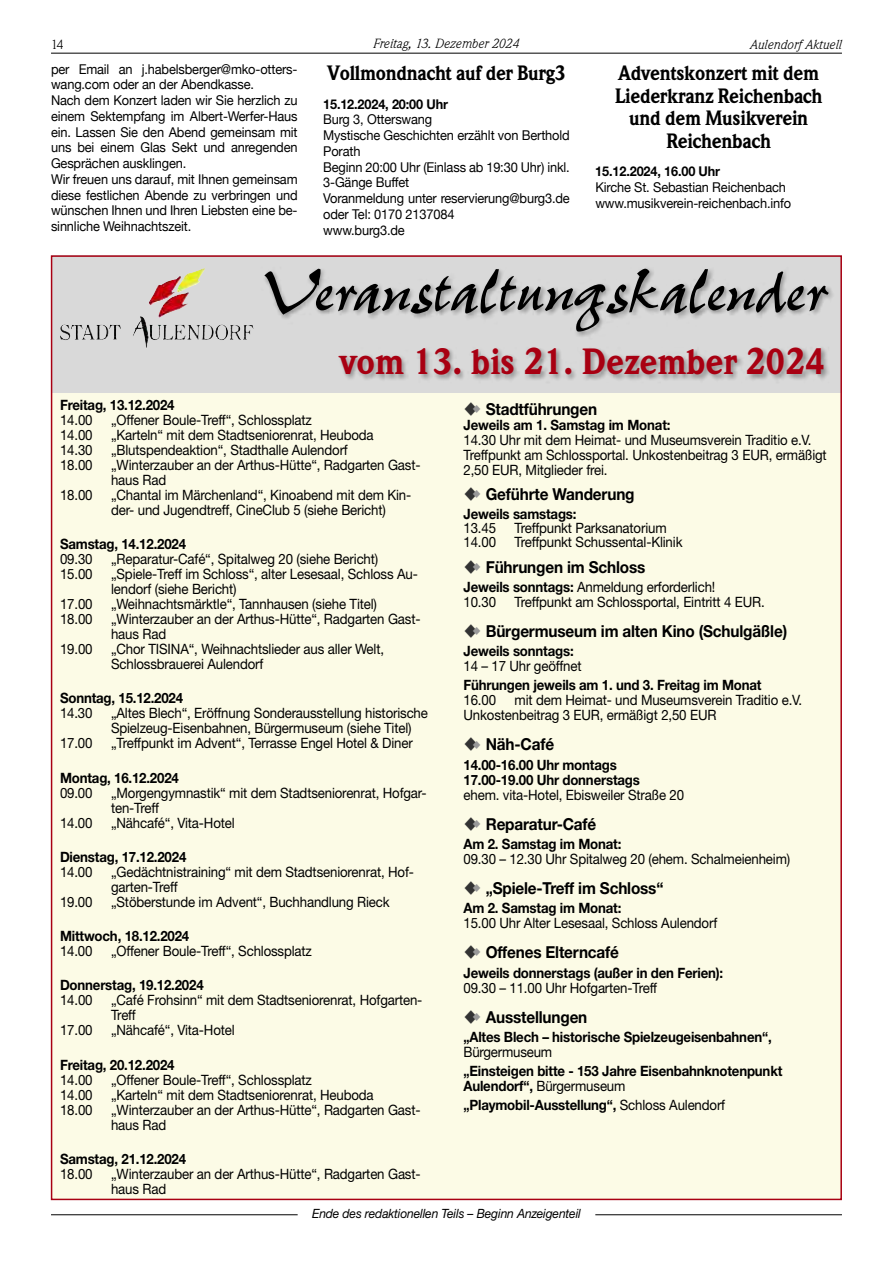
<style>
.page{position:relative;width:893px;height:1263px;background:#fff}
.page>*{position:absolute;margin:0;border:0;box-sizing:border-box;transform-origin:0 0}
.t1{font:72px "Pepita";letter-spacing:-.02em;color:#000}
.t2{font:900 38.25px "Weidemann";color:#a80012;scale:.93 1}
.t3{font:900 21.75px/22.5px "Weidemann";letter-spacing:-.01em;color:#000;text-align:center;scale:.9 1}
.t4{font:700 16.5px "Helvetica Neue";letter-spacing:-.01em;color:#000;scale:.93 1}
.t5{font:14.25px/15px "Helvetica Neue";letter-spacing:-.01em;color:#000;scale:.93 1}
.t6{font:700 14.25px/15px "Helvetica Neue";letter-spacing:-.015em;color:#000;scale:.93 1}
.t7{font:14.25px "Helvetica Neue";letter-spacing:-.015em;color:#000;scale:.93 1}
.t8{font:italic 13.95px "Weidemann";color:#000}
.t9{font:13.95px "Weidemann";color:#000}
.t10{font:13.5px/15.8px "Helvetica Neue";letter-spacing:-.01em;color:#000;scale:.95 1}
.t11{font:700 13.5px "Helvetica Neue";letter-spacing:-.01em;color:#000;scale:.94 1}
.t12{font:italic 12.75px "Helvetica Neue";letter-spacing:-.01em;color:#000;scale:.95 1}
.s1{color:#333}
.s2{font-weight:700}
.s3{font-weight:400}
</style>
<div class="page">
<hr style="left:51px;top:53px;width:791px;height:1px;background:#000">
<div style="left:51px;top:381px;width:791px;height:818px;background:#fcfbe6"></div>
<img style="left:50px;top:257px;width:792px;height:80px">
<img style="left:50px;top:337px;width:792px;height:70px">
<hr style="left:51px;top:1214px;width:247px;height:1px;background:#000">
<hr style="left:595px;top:1214px;width:247px;height:1px;background:#000">
<svg style="left:473px;top:405px;width:7px;height:2px"></svg>
<p class="t9" style="left:51px;top:36px;width:14px">14</p>
<p class="t8" style="left:373px;top:35px;width:147px">Freitag, 13. Dezember 2024</p>
<p class="t8" style="left:750px;top:36px;width:93px">Aulendorf Aktuell</p>
<p class="t10" style="left:51px;top:61px;width:261px">per Email an j.habelsberger@mko-otters&shy;wang.com oder an der Abendkasse.<br>Nach dem Konzert laden wir Sie herzlich zu einem Sektempfang im Albert-Werfer-Haus ein. Lassen Sie den Abend gemeinsam mit uns bei einem Glas Sekt und anregenden Gesprächen ausklingen.<br>Wir freuen uns darauf, mit Ihnen gemeinsam diese festlichen Abende zu verbringen und wünschen Ihnen und Ihren Liebsten eine be&shy;sinnliche Weihnachtszeit.</p>
<h3 class="t3" style="left:615px;top:61px;width:232px">Adventskonzert mit dem<br>Liederkranz Reichenbach und dem Musikverein<br>Reichenbach</h3>
<h3 class="t3" style="left:327px;top:61px;width:266px">Vollmondnacht auf der Burg3</h3>
<p class="t11" style="left:323px;top:99px;width:134px">15.12.2024, 20:00 Uhr</p>
<p class="t10" style="left:323px;top:111px;width:261px">Burg 3, Otterswang<br>Mystische Geschichten erzählt von Berthold<br>Porath<br>Beginn 20:00 Uhr (Einlass ab 19:30 Uhr) inkl.<br>3-Gänge Buffet<br>Voranmeldung unter reservierung@burg3.de oder Tel: 0170 2137084<br>www.burg3.de</p>
<p class="t11" style="left:595px;top:166px;width:134px">15.12.2024, 16.00 Uhr</p>
<p class="t10" style="left:595px;top:179px;width:208px">Kirche St. Sebastian Reichenbach www.musikverein-reichenbach.info</p>
<h1 class="t1" style="left:261px;top:243px;width:570px">Veranstaltungskalender</h1>
<h2 class="t2" style="left:340px;top:339px;width:523px">vom 13. bis 21. Dezember 2024</h2>
<p class="t6" style="left:60px;top:398px;width:125px">Freitag, 13.12.2024</p>
<p class="t5" style="left:60px;top:414px;width:37px">14.00</p>
<p class="t5" style="left:111px;top:414px;width:218px">„Offener Boule-Treff“, Schlossplatz</p>
<p class="t5" style="left:60px;top:429px;width:37px">14.00</p>
<p class="t5" style="left:111px;top:429px;width:284px">„Karteln“ mit dem Stadtseniorenrat, Heuboda</p>
<p class="t5" style="left:60px;top:444px;width:37px">14.30</p>
<p class="t5" style="left:111px;top:444px;width:256px">„Blutspendeaktion“, Stadthalle Aulendorf</p>
<p class="t5" style="left:60px;top:459px;width:37px">18.00</p>
<p class="t5" style="left:111px;top:459px;width:334px">„Winterzauber an der Arthus-Hütte“, Radgarten Gast&shy;haus Rad</p>
<p class="t5" style="left:60px;top:489px;width:37px">18.00</p>
<p class="t5" style="left:111px;top:489px;width:324px">„Chantal im Märchenland“, Kinoabend mit dem Kin&shy;der- und Jugendtreff, CineClub 5 (siehe Bericht)</p>
<p class="t6" style="left:60px;top:538px;width:137px">Samstag, 14.12.2024</p>
<p class="t5" style="left:60px;top:553px;width:37px">09.30</p>
<p class="t5" style="left:111px;top:553px;width:289px">„Reparatur-Café“, Spitalweg 20 (siehe Bericht)</p>
<p class="t5" style="left:60px;top:568px;width:37px">15.00</p>
<p class="t5" style="left:111px;top:568px;width:331px">„Spiele-Treff im Schloss“, alter Lesesaal, Schloss Au&shy;lendorf (siehe Bericht)</p>
<p class="t5" style="left:60px;top:598px;width:37px">17.00</p>
<p class="t5" style="left:111px;top:598px;width:288px">„Weihnachtsmärktle“, Tannhausen (siehe Titel)</p>
<p class="t5" style="left:60px;top:613px;width:37px">18.00</p>
<p class="t5" style="left:111px;top:613px;width:334px">„Winterzauber an der Arthus-Hütte“, Radgarten Gast&shy;haus Rad</p>
<p class="t5" style="left:60px;top:643px;width:37px">19.00</p>
<p class="t5" style="left:111px;top:643px;width:295px">„Chor TISINA“, Weihnachtslieder aus aller Welt,<br>Schlossbrauerei Aulendorf</p>
<p class="t6" style="left:60px;top:692px;width:134px">Sonntag, 15.12.2024</p>
<p class="t5" style="left:60px;top:707px;width:37px">14.30</p>
<p class="t5" style="left:111px;top:707px;width:342px">„Altes Blech“, Eröffnung Sonderausstellung historische<br>Spielzeug-Eisenbahnen, Bürgermuseum (siehe Titel)</p>
<p class="t5" style="left:60px;top:737px;width:37px">17.00</p>
<p class="t5" style="left:111px;top:737px;width:326px">„Treffpunkt im Advent“, Terrasse Engel Hotel &amp; Diner</p>
<p class="t6" style="left:60px;top:771px;width:129px">Montag, 16.12.2024</p>
<p class="t5" style="left:60px;top:786px;width:37px">09.00</p>
<p class="t5" style="left:111px;top:786px;width:341px">„Morgengymnastik“ mit dem Stadtseniorenrat, Hofgar&shy;ten-Treff</p>
<p class="t5" style="left:60px;top:816px;width:37px">14.00</p>
<p class="t5" style="left:111px;top:816px;width:135px">„Nähcafé“, Vita-Hotel</p>
<p class="t6" style="left:60px;top:850px;width:137px">Dienstag, 17.12.2024</p>
<p class="t5" style="left:60px;top:866px;width:37px">14.00</p>
<p class="t5" style="left:111px;top:866px;width:327px">„Gedächtnistraining“ mit dem Stadtseniorenrat, Hof&shy;garten-Treff</p>
<p class="t5" style="left:60px;top:896px;width:37px">19.00</p>
<p class="t5" style="left:111px;top:896px;width:301px">„Stöberstunde im Advent“, Buchhandlung Rieck</p>
<p class="t6" style="left:60px;top:930px;width:141px">Mittwoch, 18.12.2024</p>
<p class="t5" style="left:60px;top:945px;width:37px">14.00</p>
<p class="t5" style="left:111px;top:945px;width:218px">„Offener Boule-Treff“, Schlossplatz</p>
<p class="t6" style="left:60px;top:979px;width:156px">Donnerstag, 19.12.2024</p>
<p class="t5" style="left:60px;top:994px;width:37px">14.00</p>
<p class="t5" style="left:111px;top:994px;width:336px">„Café Frohsinn“ mit dem Stadtseniorenrat, Hofgarten-<br>Treff</p>
<p class="t5" style="left:60px;top:1024px;width:37px">17.00</p>
<p class="t5" style="left:111px;top:1024px;width:135px">„Nähcafé“, Vita-Hotel</p>
<p class="t6" style="left:60px;top:1058px;width:125px">Freitag, 20.12.2024</p>
<p class="t5" style="left:60px;top:1073px;width:37px">14.00</p>
<p class="t5" style="left:111px;top:1073px;width:218px">„Offener Boule-Treff“, Schlossplatz</p>
<p class="t5" style="left:60px;top:1088px;width:37px">14.00</p>
<p class="t5" style="left:111px;top:1088px;width:284px">„Karteln“ mit dem Stadtseniorenrat, Heuboda</p>
<p class="t5" style="left:60px;top:1103px;width:37px">18.00</p>
<p class="t5" style="left:111px;top:1103px;width:334px">„Winterzauber an der Arthus-Hütte“, Radgarten Gast&shy;haus Rad</p>
<p class="t6" style="left:60px;top:1152px;width:137px">Samstag, 21.12.2024</p>
<p class="t5" style="left:60px;top:1168px;width:37px">18.00</p>
<p class="t5" style="left:111px;top:1168px;width:334px">„Winterzauber an der Arthus-Hütte“, Radgarten Gast&shy;haus Rad</p>
<p class="t4" style="left:463px;top:403px;width:145px"><span class="s1">◆</span> Stadtführungen</p>
<p class="t6" style="left:463px;top:418px;width:224px">Jeweils am 1. Samstag im Monat:</p>
<p class="t5" style="left:463px;top:433px;width:392px">14.30 Uhr mit dem Heimat- und Museumsverein Traditio e.V.<br>Treffpunkt am Schlossportal. Unkostenbeitrag 3 EUR, ermäßigt<br>2,50 EUR, Mitglieder frei.</p>
<p class="t4" style="left:463px;top:488px;width:185px"><span class="s1">◆</span> Geführte Wanderung</p>
<p class="t6" style="left:463px;top:507px;width:123px">Jeweils samstags:</p>
<p class="t5" style="left:463px;top:522px;width:37px">13.45</p>
<p class="t5" style="left:514px;top:522px;width:165px">Treffpunkt Parksanatorium</p>
<p class="t5" style="left:463px;top:536px;width:37px">14.00</p>
<p class="t5" style="left:514px;top:536px;width:182px">Treffpunkt Schussental-Klinik</p>
<p class="t4" style="left:463px;top:561px;width:197px"><span class="s1">◆</span> Führungen im Schloss</p>
<p class="t5" style="left:463px;top:581px;width:272px"><span class="s2">Jeweils sonntags:</span> Anmeldung erforderlich!<br>10.30</p>
<p class="t5" style="left:514px;top:596px;width:271px">Treffpunkt am Schlossportal, Eintritt 4 EUR.</p>
<p class="t4" style="left:463px;top:625px;width:350px"><span class="s1">◆</span> Bürgermuseum im alten Kino (Schulgäßle)</p>
<p class="t6" style="left:463px;top:645px;width:120px">Jeweils sonntags:</p>
<p class="t5" style="left:463px;top:660px;width:128px">14 – 17 Uhr geöffnet</p>
<p class="t6" style="left:463px;top:679px;width:322px">Führungen jeweils am 1. und 3. Freitag im Monat</p>
<p class="t5" style="left:463px;top:694px;width:37px">16.00</p>
<p class="t5" style="left:463px;top:694px;width:366px;text-indent:51px">mit dem Heimat- und Museumsverein Traditio e.V.<br>Unkostenbeitrag 3 EUR, ermäßigt 2,50 EUR</p>
<p class="t4" style="left:463px;top:739px;width:99px"><span class="s1">◆</span> Näh-Café</p>
<p class="t6" style="left:463px;top:758px;width:191px">14.00-16.00 Uhr montags<br>17.00-19.00 Uhr donnerstags</p>
<p class="t5" style="left:463px;top:788px;width:239px">ehem. vita-Hotel, Ebisweiler Straße 20</p>
<p class="t4" style="left:463px;top:818px;width:144px"><span class="s1">◆</span> Reparatur-Café</p>
<p class="t6" style="left:463px;top:838px;width:171px">Am 2. Samstag im Monat:</p>
<p class="t5" style="left:463px;top:853px;width:353px">09.30 – 12.30 Uhr Spitalweg 20 (ehem. Schalmeienheim)</p>
<p class="t4" style="left:463px;top:882px;width:217px"><span class="s1">◆</span> „Spiele-Treff im Schloss“</p>
<p class="t6" style="left:463px;top:902px;width:171px">Am 2. Samstag im Monat:</p>
<p class="t5" style="left:463px;top:917px;width:274px">15.00 Uhr Alter Lesesaal, Schloss Aulendorf</p>
<p class="t4" style="left:463px;top:946px;width:169px"><span class="s1">◆</span> Offenes Elterncafé</p>
<p class="t6" style="left:463px;top:966px;width:281px">Jeweils donnerstags (außer in den Ferien):</p>
<p class="t5" style="left:463px;top:981px;width:210px">09.30 – 11.00 Uhr Hofgarten-Treff</p>
<p class="t4" style="left:463px;top:1011px;width:135px"><span class="s1">◆</span> Ausstellungen</p>
<p class="t6" style="left:463px;top:1030px;width:333px">„Altes Blech – historische Spielzeugeisenbahnen“,</p>
<p class="t7" style="left:463px;top:1043px;width:97px">Bürgermuseum</p>
<p class="t6" style="left:463px;top:1065px;width:344px">„Einsteigen bitte - 153 Jahre Eisenbahnknotenpunkt<br>Aulendorf“, <span class="s3">Bürgermuseum</span></p>
<p class="t6" style="left:463px;top:1099px;width:283px">„Playmobil-Ausstellung“, <span class="s3">Schloss Aulendorf</span></p>
<p class="t12" style="left:312px;top:1208px;width:284px">Ende des redaktionellen Teils – Beginn Anzeigenteil</p>
</div>
